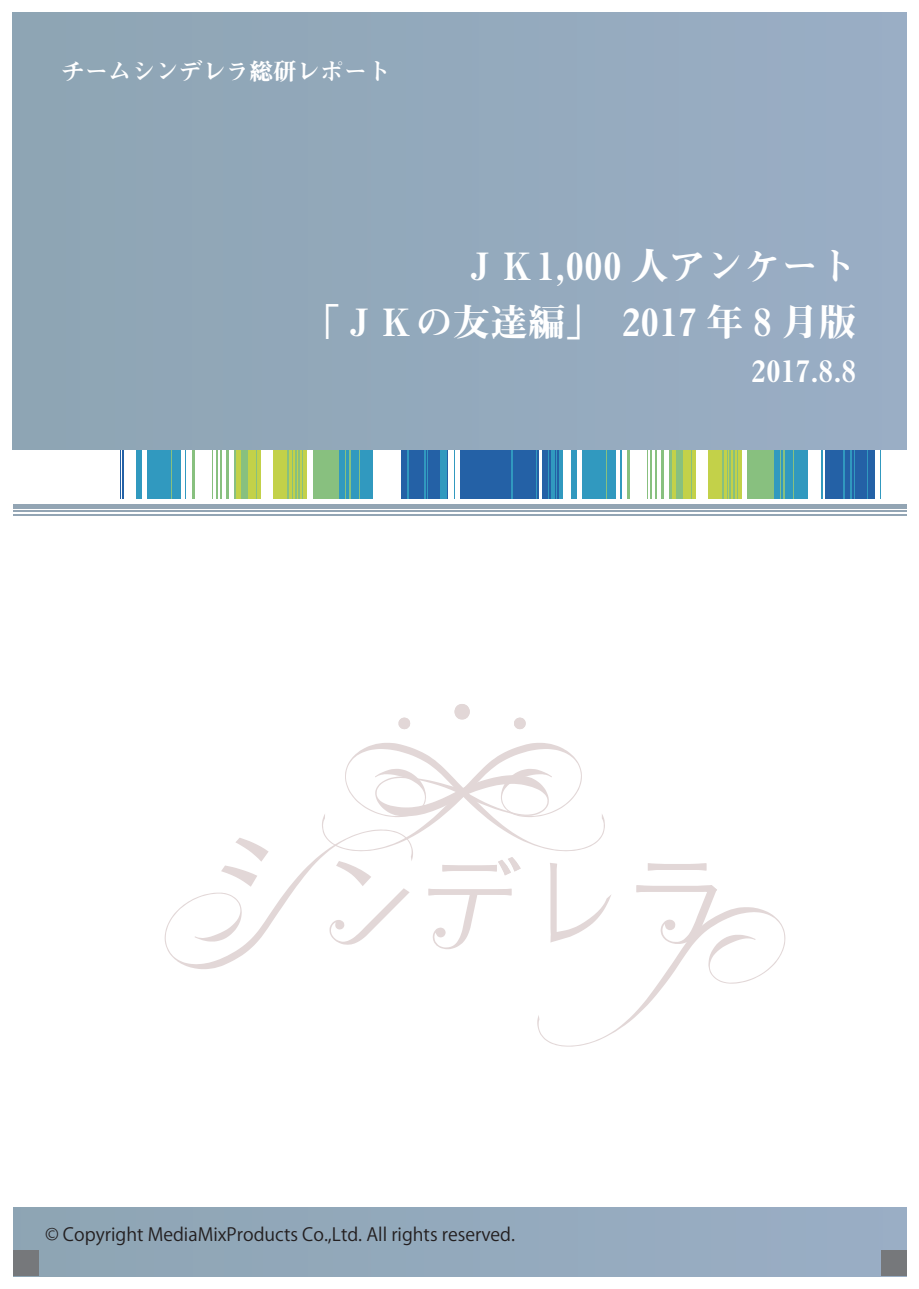
<style>
.page{position:relative;width:919px;height:1289px;background:#fff}
.page>*{position:absolute;margin:0;border:0;box-sizing:border-box;transform-origin:0 0}
.t1{font:37.5px/55.9px "Midashi Min Pr 5 MA31";color:#fff;text-align:right}
.t2{font:29.55px "Midashi Min Pr 5 MA31";color:#fff}
.t3{font:23.55px "Midashi Min Pr 5 MA31";color:#fff}
.t4{font:18px "Koz Go Pr 6 N";color:#231f20}
</style>
<div class="page">
<div style="left:13px;top:1207px;width:893px;height:69px;background:#93a9bc"></div>
<div style="left:582px;top:411px;width:33px;height:88px;background:#3199bf"></div>
<div style="left:460px;top:411px;width:79px;height:88px;background:#2461a6"></div>
<div style="left:824px;top:411px;width:50px;height:88px;background:#2461a6"></div>
<svg style="left:547px;top:449px;width:16px;height:50px"></svg>
<div style="left:570px;top:411px;width:6px;height:88px;background:#3199bf"></div>
<div style="left:669px;top:411px;width:18px;height:88px;background:#88c07f"></div>
<hr style="left:661px;top:411px;width:2px;height:88px;background:#88c07f">
<hr style="left:627px;top:411px;width:3px;height:88px;background:#88c07f">
<hr style="left:650px;top:411px;width:2px;height:88px;background:#88c07f">
<div style="left:747px;top:411px;width:30px;height:88px;background:#88c07f"></div>
<hr style="left:850px;top:411px;width:2px;height:88px;background:#3199bf">
<div style="left:773px;top:411px;width:34px;height:88px;background:#3199bf"></div>
<div style="left:683px;top:411px;width:12px;height:88px;background:#c3d149"></div>
<div style="left:708px;top:411px;width:33px;height:88px;background:#c3d149"></div>
<svg style="left:671px;top:449px;width:4px;height:50px"></svg>
<hr style="left:620px;top:411px;width:1px;height:88px;background:#3199bf">
<hr style="left:511px;top:411px;width:1px;height:88px;background:#3199bf">
<hr style="left:844px;top:411px;width:1px;height:88px;background:#3199bf">
<hr style="left:536px;top:411px;width:1px;height:88px;background:#3199bf">
<hr style="left:843px;top:411px;width:1px;height:88px;background:#3199bf">
<hr style="left:880px;top:411px;width:1px;height:88px;background:#3199bf">
<hr style="left:854px;top:411px;width:1px;height:88px;background:#3199bf">
<hr style="left:821px;top:411px;width:1px;height:88px;background:#3199bf">
<hr style="left:866px;top:411px;width:1px;height:88px;background:#3199bf">
<div style="left:401px;top:411px;width:47px;height:88px;background:#2461a6"></div>
<hr style="left:423px;top:411px;width:2px;height:88px;background:#3199bf">
<hr style="left:454px;top:411px;width:1px;height:88px;background:#3199bf">
<hr style="left:427px;top:411px;width:1px;height:88px;background:#3199bf">
<hr style="left:407px;top:411px;width:2px;height:88px;background:#3199bf">
<hr style="left:655px;top:411px;width:1px;height:88px;background:#88c07f">
<hr style="left:722px;top:411px;width:1px;height:88px;background:#88c07f">
<hr style="left:783px;top:411px;width:2px;height:88px;background:#88c07f">
<hr style="left:729px;top:411px;width:1px;height:88px;background:#88c07f">
<hr style="left:732px;top:411px;width:2px;height:88px;background:#88c07f">
<hr style="left:691px;top:411px;width:1px;height:88px;background:#88c07f">
<hr style="left:647px;top:411px;width:1px;height:88px;background:#88c07f">
<hr style="left:606px;top:411px;width:1px;height:88px;background:#88c07f">
<hr style="left:737px;top:411px;width:1px;height:88px;background:#88c07f">
<hr style="left:793px;top:411px;width:1px;height:88px;background:#88c07f">
<hr style="left:727px;top:411px;width:1px;height:88px;background:#88c07f">
<hr style="left:779px;top:411px;width:1px;height:88px;background:#88c07f">
<div style="left:541px;top:411px;width:6px;height:88px;background:#2461a6"></div>
<hr style="left:548px;top:411px;width:2px;height:88px;background:#2461a6">
<hr style="left:555px;top:411px;width:1px;height:88px;background:#2461a6">
<hr style="left:557px;top:411px;width:1px;height:88px;background:#2461a6">
<div style="left:147px;top:411px;width:34px;height:88px;background:#3199bf"></div>
<div style="left:136px;top:411px;width:6px;height:88px;background:#3199bf"></div>
<div style="left:234px;top:411px;width:19px;height:88px;background:#88c07f"></div>
<hr style="left:226px;top:411px;width:3px;height:88px;background:#88c07f">
<hr style="left:193px;top:411px;width:2px;height:88px;background:#88c07f">
<hr style="left:216px;top:411px;width:1px;height:88px;background:#88c07f">
<div style="left:313px;top:411px;width:29px;height:88px;background:#88c07f"></div>
<div style="left:339px;top:411px;width:33px;height:88px;background:#3199bf"></div>
<div style="left:248px;top:411px;width:12px;height:88px;background:#c3d149"></div>
<div style="left:273px;top:411px;width:34px;height:88px;background:#c3d149"></div>
<hr style="left:237px;top:411px;width:4px;height:88px;background:#c3d149">
<hr style="left:185px;top:411px;width:1px;height:88px;background:#3199bf">
<div style="left:440px;top:411px;width:6px;height:88px;background:#3199bf"></div>
<hr style="left:220px;top:411px;width:1px;height:88px;background:#88c07f">
<hr style="left:287px;top:411px;width:2px;height:88px;background:#88c07f">
<hr style="left:349px;top:411px;width:1px;height:88px;background:#88c07f">
<hr style="left:295px;top:411px;width:1px;height:88px;background:#88c07f">
<hr style="left:298px;top:411px;width:1px;height:88px;background:#88c07f">
<hr style="left:256px;top:411px;width:1px;height:88px;background:#88c07f">
<hr style="left:213px;top:411px;width:1px;height:88px;background:#88c07f">
<hr style="left:172px;top:411px;width:1px;height:88px;background:#88c07f">
<hr style="left:303px;top:411px;width:1px;height:88px;background:#88c07f">
<hr style="left:359px;top:411px;width:1px;height:88px;background:#88c07f">
<hr style="left:292px;top:411px;width:1px;height:88px;background:#88c07f">
<hr style="left:345px;top:411px;width:1px;height:88px;background:#88c07f">
<hr style="left:120px;top:411px;width:1px;height:88px;background:#2461a6">
<hr style="left:123px;top:411px;width:1px;height:88px;background:#2461a6">
<div style="left:13px;top:13px;width:893px;height:436px;background:#93a9bc"></div>
<div style="left:13px;top:1250px;width:25px;height:26px;background:#76787b"></div>
<div style="left:881px;top:1250px;width:25px;height:26px;background:#76787b"></div>
<div style="left:13px;top:504px;width:893px;height:5px;background:#93a5b4"></div>
<hr style="left:13px;top:510px;width:893px;height:2px;background:#93a5b4">
<hr style="left:13px;top:514px;width:893px;height:1px;background:#93a5b4">
<svg style="left:454px;top:704px;width:15px;height:15px"></svg>
<svg style="left:398px;top:717px;width:12px;height:12px"></svg>
<svg style="left:514px;top:717px;width:11px;height:12px"></svg>
<svg style="left:165px;top:743px;width:620px;height:303px"></svg>
<h3 class="t3" style="left:61px;top:53px;width:331px">チームシンデレラ総研レポート</h3>
<h1 class="t1" style="left:303px;top:236px;width:555px">ＪＫ1,000 人アンケート<br>「ＪＫの友達編」　2017 年 8 月版</h1>
<h2 class="t2" style="left:751px;top:348px;width:107px">2017.8.8</h2>
<p class="t4" style="left:45px;top:1223px;width:471px">© Copyright MediaMixProducts Co.,Ltd. All rights reserved.</p>
</div>
